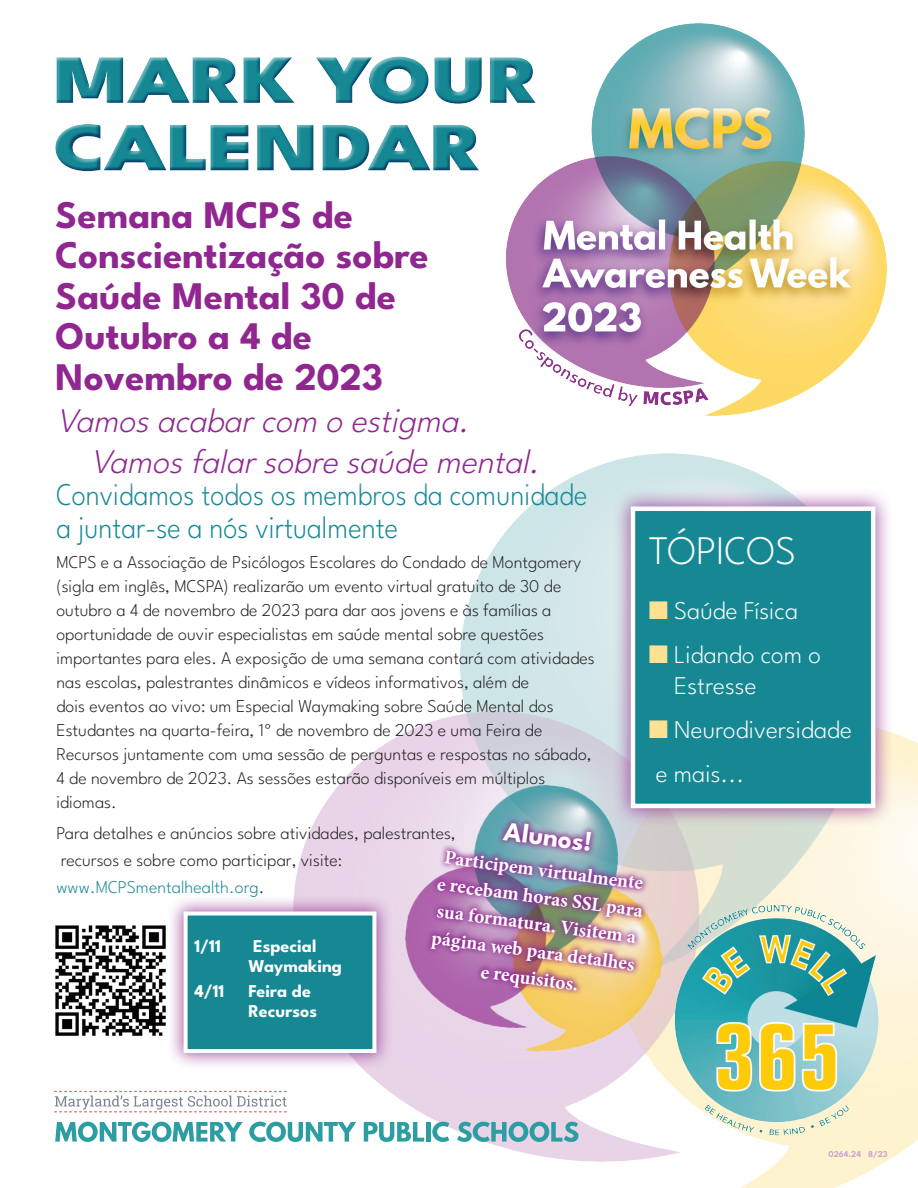
<style>
.page{position:relative;width:918px;height:1188px;background:#fff}
.page>*{position:absolute;margin:0;border:0;box-sizing:border-box;transform-origin:0 0}
.t1{font:300 40.5px "League Spartan";color:#fff}
.t2{font:700 39px/40.5px "League Spartan";color:#90268f}
.t3{font:italic 300 34.5px/41.4px "League Spartan";color:#90268f}
.t4{font:300 31.5px/33px "League Spartan";color:#158894;scale:.91 1}
.t5{font:700 27.15px "League Spartan";color:#fff}
.t6{font:300 25.5px/30.6px "League Spartan";color:#fff}
.t7{font:700 19.5px/27.2px "Minion Pro";color:#fff;text-align:center}
.t8{font:300 18px/24px "League Spartan";color:#231f20}
.t9{font:700 18px/19.5px "League Spartan";color:#fff}
.t10{font:700 9px "League Spartan";color:#cba8ce}
.s1{color:#158894}
.s2{color:#ffe194}
</style>
<div class="page">
<img style="left:506px;top:24px;width:381px;height:391px">
<img style="left:294px;top:454px;width:624px;height:734px">
<div style="left:612px;top:488px;width:282px;height:339px;background:#90268f;opacity:.75"></div>
<div style="left:633px;top:509px;width:240px;height:297px;background:#158894"></div>
<div style="left:631px;top:507px;width:244px;height:301px;border:4px solid #fff"></div>
<div style="left:167px;top:895px;width:226px;height:175px;background:#90268f;opacity:.75"></div>
<div style="left:186px;top:914px;width:188px;height:137px;background:#158894"></div>
<div style="left:184px;top:912px;width:192px;height:141px;border:4px solid #fff"></div>
<div style="left:55px;top:122px;width:425px;height:50px;background:#253f8e;opacity:.64"></div>
<div style="left:54px;top:55px;width:483px;height:49px;background:#253f8e;opacity:.64"></div>
<svg style="left:55px;top:1122px;width:188px;height:20px"></svg>
<svg style="left:249px;top:1122px;width:107px;height:20px"></svg>
<svg style="left:364px;top:1122px;width:60px;height:20px"></svg>
<hr style="left:426px;top:1122px;width:4px;height:20px;background:#2c9da0">
<svg style="left:432px;top:1122px;width:17px;height:20px"></svg>
<svg style="left:457px;top:1122px;width:122px;height:20px;background:#88b8c3"></svg>
<svg style="left:54px;top:1091px;width:233px;height:21px"></svg>
<img style="left:638px;top:882px;width:278px;height:271px">
<div style="left:37px;top:383px;width:524px;height:115px;background:#fff"></div>
<img style="left:392px;top:769px;width:291px;height:297px">
<img style="left:418px;top:806px;width:242px;height:204px">
<img style="left:55px;top:923px;width:113px;height:115px">
<h2 class="t2" style="left:56px;top:190px;width:375px">Semana MCPS de<br>Conscientização sobre<br>Saúde Mental 30 de<br>Outubro a 4 de<br>Novembro de 2023</h2>
<h3 class="t3" style="left:91px;top:396px;width:460px;text-indent:-34px">Vamosacabarcom oestigma.<br>Vamosfalarsobresaúdemental.</h3>
<h3 class="t4" style="left:56px;top:475px;width:585px">Convidamos todos os membros da comunidade a juntar-se a nós virtualmente</h3>
<p class="t8" style="left:56px;top:549px;width:540px">MCPS e a Associação de Psicólogos Escolares do Condado de Montgomery (sigla em inglês, MCSPA) realizarão um evento virtual gratuito de 30 de outubro a 4 de novembro de 2023 para dar aos jovens e às famílias a oportunidade de ouvir especialistas em saúde mental sobre questões importantes para eles. A exposição de uma semana contará com atividades nas escolas, palestrantes dinâmicos e vídeos informativos, além de<br>dois eventos ao vivo: um Especial Waymaking sobre Saúde Mental dos Estudantes na quarta-feira, 1º de novembro de 2023 e uma Feira de Recursos juntamente com uma sessão de perguntas e respostas no sábado, 4 de novembro de 2023. As sessões estarão disponíveis em múltiplos idiomas.</p>
<p class="t8" style="left:56px;top:818px;width:401px;line-height:27px">Para detalhes e anúncios sobre atividades, palestrantes, recursos e sobre como participar, visite: <span class="s1">www.MCPSmentalhealth.org</span>.</p>
<h1 class="t1" style="left:649px;top:519px;width:149px">TÓPICOS</h1>
<h3 class="t6" style="left:649px;top:593px;width:151px"><span class="s2">■</span> Saúde Física</h3>
<h3 class="t6" style="left:674px;top:637px;width:148px;text-indent:-26px"><span class="s2">■</span> Lidando com o<br>Estresse</h3>
<h3 class="t6" style="left:649px;top:705px;width:205px;line-height:44.1px"><span class="s2">■</span> Neurodiversidade e mais...</h3>
<h3 class="t5" style="left:508px;top:807px;width:90px;rotate:8deg">Alunos!</h3>
<p class="t7" style="left:442px;top:844px;width:209px;rotate:7deg">Participem virtualmente e recebam horas SSL para sua formatura. Visitem a página web para detalhes e requisitos.</p>
<p class="t9" style="left:194px;top:935px;width:28px">1/11</p>
<p class="t9" style="left:248px;top:935px;width:95px">Especial<br>Waymaking</p>
<p class="t9" style="left:194px;top:980px;width:32px">4/11</p>
<p class="t9" style="left:248px;top:980px;width:70px">Feira de<br>Recursos</p>
<p class="t10" style="left:828px;top:1146px;width:61px">0264.24 8/23</p>
</div>
